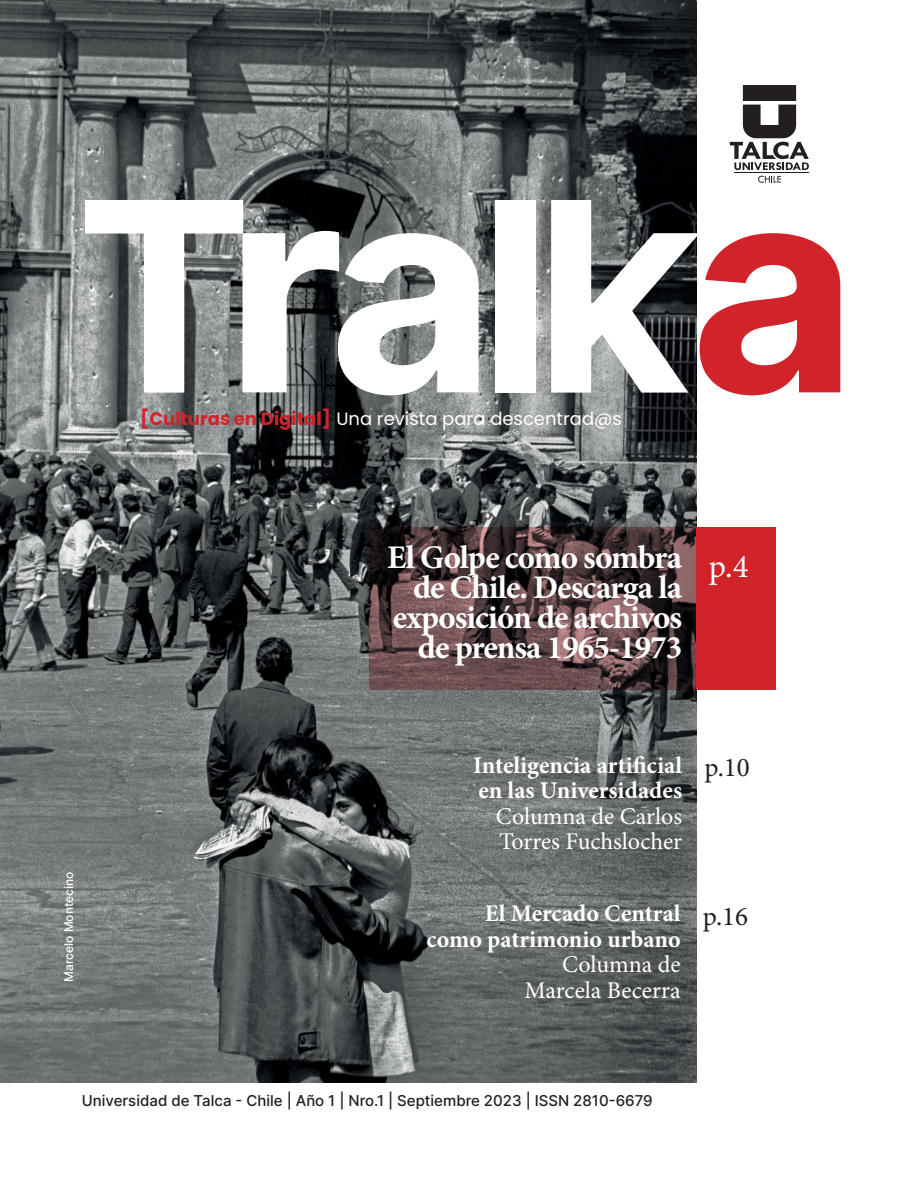
<style>
.page{position:relative;width:918px;height:1188px;background:#fff}
.page>*{position:absolute;margin:0;border:0;box-sizing:border-box;transform-origin:0 0}
.t1{font:700 33px/30px "Minion Pro";letter-spacing:-.03em;color:#fff;text-align:right}
.t2{font:33px "Minion Pro";color:#fff}
.t3{font:700 24px/25.5px "Minion Pro";color:#fff}
.t4{font:24px/25.5px "Minion Pro";color:#fff}
.t5{font:18px "Poppins";color:#fff}
.t6{font:15px "Inter";color:#231f20}
.t7{font:12px "Inter";color:#fff}
.s1{font-weight:700;color:#d1232a}
.s2{font-weight:400;font-size:27px;color:#231f20}
</style>
<div class="page">
<img style="left:0;top:0;width:696px;height:1082px">
<div style="left:495px;top:200px;width:40px;height:193px;background:#fff"></div>
<svg style="left:551px;top:200px;width:289px;height:195px"></svg>
<svg style="left:85px;top:200px;width:394px;height:195px"></svg>
<svg style="left:730px;top:85px;width:79px;height:85px"></svg>
<svg style="left:758px;top:176px;width:23px;height:7px"></svg>
<hr style="left:734px;top:172px;width:75px;height:1px;background:#231f20">
<svg style="left:369px;top:527px;width:327px;height:162px;background:#523c3e"></svg>
<div style="left:696px;top:527px;width:79px;height:162px;background:#d1232a"></div>
<p class="t5" style="left:140px;top:409px;width:483px"><span class="s1">[Culturas en Digital]</span> Una revista para descentrad@s</p>
<p class="t7" style="left:60px;top:982px;width:112px;rotate:-90deg">Marcelo Montecino</p>
<h1 class="t1" style="left:387px;top:542px;width:297px">El Golpe como sombra de Chile. Descarga la exposición de archivos de prensa 1965-1973</h1>
<h1 class="t2" style="left:709px;top:544px;width:41px">p.4</h1>
<p class="t3" style="left:473px;top:752px;width:278px">Inteligencia artificial <span class="s2">p.10 </span>en las Universidades</p>
<p class="t4" style="left:496px;top:804px;width:188px">Columna de Carlos<br>Torres Fuchslocher</p>
<p class="t3" style="left:427px;top:901px;width:323px;text-indent:58px">El Mercado Central <span class="s2">p.16 </span>como patrimonio urbano</p>
<p class="t4" style="left:525px;top:952px;width:158px;text-align:right">Columna de<br>Marcela Becerra</p>
<p class="t6" style="left:82px;top:1089px;width:573px">Universidad de Talca - Chile | Año 1 | Nro.1 | Septiembre 2023 | ISSN 2810-6679</p>
</div>
